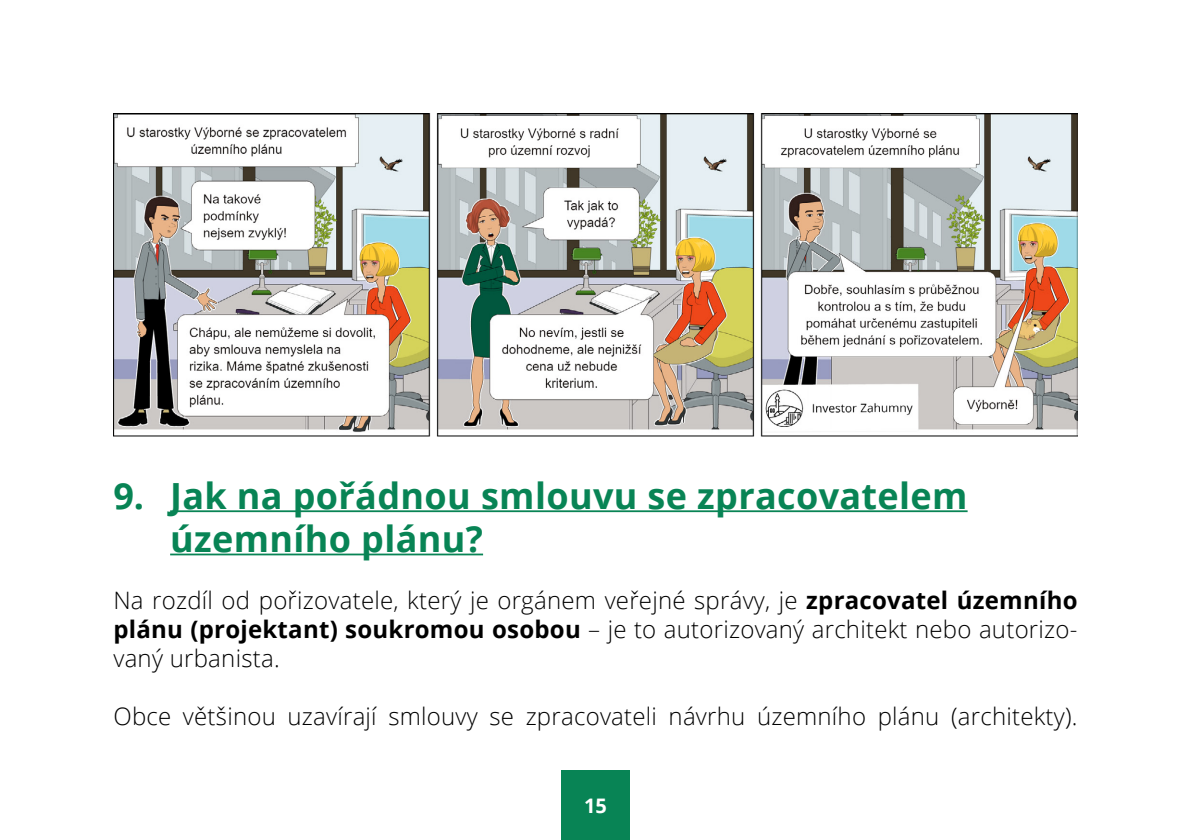
<style>
.page{position:relative;width:1191px;height:840px;background:#fff}
.page>*{position:absolute;margin:0;border:0;box-sizing:border-box;transform-origin:0 0}
.t1{font:700 36px/43.2px "Open Sans";letter-spacing:.01em;color:#088455}
.t2{font:300 24px/28.8px "Open Sans";letter-spacing:.01em;color:#000;text-align:justify}
.t3{font:700 20px "Open Sans";color:#fff}
.s1{font-weight:700}
</style>
<div class="page">
<div style="left:561px;top:770px;width:68px;height:69px;background:#088455"></div>
<hr style="left:170px;top:510px;width:797px;height:2px;background:#088455">
<hr style="left:170px;top:553px;width:313px;height:2px;background:#088455">
<img style="left:113px;top:113px;width:964px;height:323px">
<h1 class="t1" style="left:170px;top:472px;width:799px;text-indent:-57px">9. Jak na pořádnou smlouvu se zpracovatelem územního plánu?</h1>
<p class="t2" style="left:113px;top:585px;width:965px">Na rozdíl od pořizovatele, který je orgánem veřejné správy, je <span class="s1">zpracovatel územního plánu (projektant) soukromou osobou</span> – je to autorizovaný architekt nebo autorizo&shy;vaný urbanista.</p>
<p class="t2" style="left:113px;top:700px;width:965px">Obce většinou uzavírají smlouvy se zpracovateli návrhu územního plánu (architekty).</p>
<p class="t3" style="left:584px;top:790px;width:24px">15</p>
</div>
